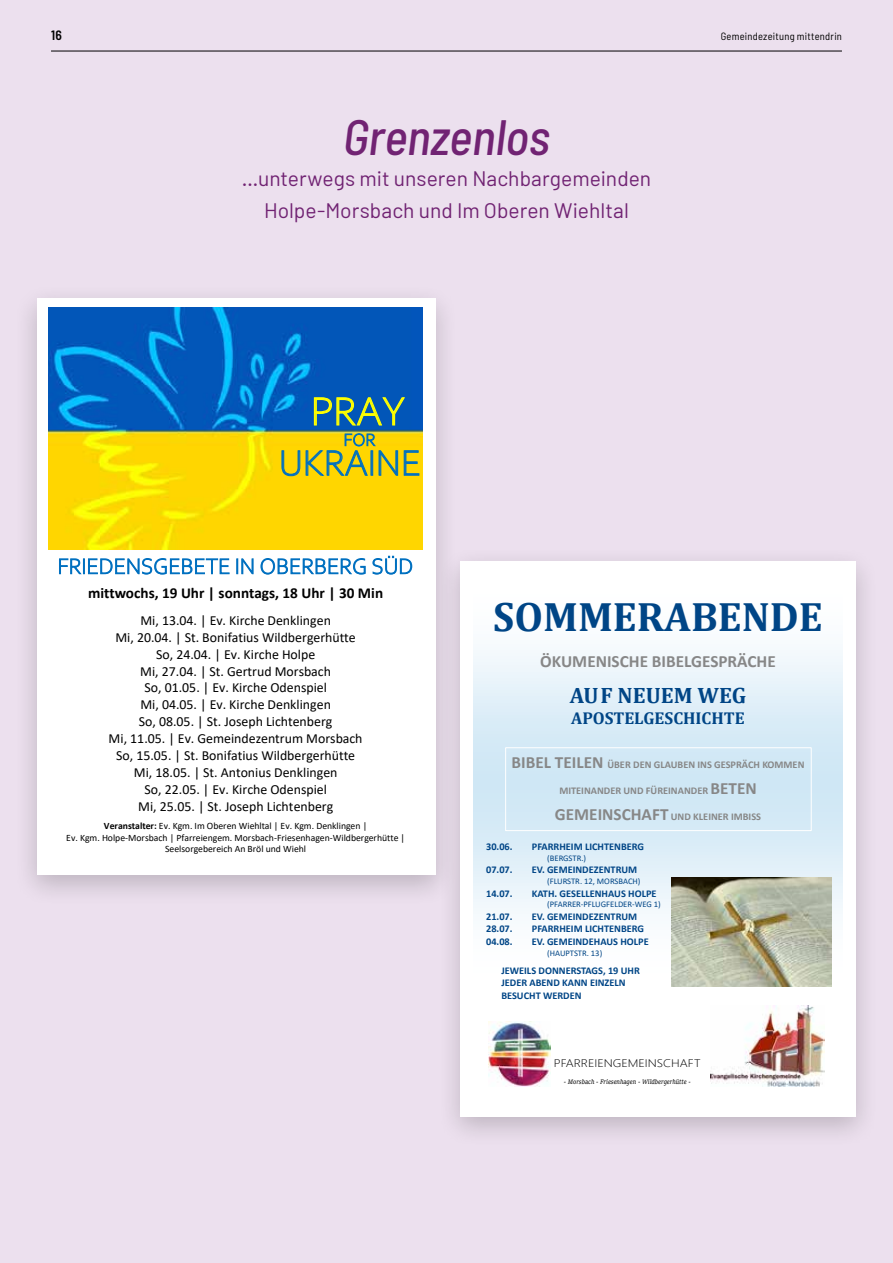
<style>
.page{position:relative;width:893px;height:1263px;background:#ece0ee}
.page>*{position:absolute;margin:0;border:0;box-sizing:border-box;transform-origin:0 0}
.t1{font:italic 500 semi-condensed 49.5px "Barlow";letter-spacing:-.005em;color:#712373}
.t2{font:300 41.55px "Corbel";color:#ff0}
.t3{font:700 41.25px "Cambria";color:#004586}
.t4{font:300 37.35px "Corbel";color:#0070c0}
.t5{font:300 22.8px "Corbel";color:#0070c0}
.t6{font:700 22.35px "Cambria";color:#004586}
.t7{font:21px/31.5px "Barlow";color:#712373;text-align:center}
.t8{font:300 18px "Corbel";color:#0070c0}
.t9{font:700 17.25px "Calibri";color:#878787}
.t10{font:700 17.25px "Cambria";color:#004586}
.t11{font:700 15.15px "Calibri";color:#000}
.t12{font:13.8px/17px "Calibri";color:#000;text-align:center}
.t13{font:600 semi-condensed 13.5px "Barlow";color:#000}
.t14{font:semi-condensed 10.5px "Barlow";letter-spacing:.025em;color:#000}
.t15{font:700 10.35px/12.6px "Calibri";color:#004586}
.t16{font:700 10.35px "Calibri";color:#878787}
.t17{font:300 10.35px "Microsoft Ya Hei";color:#000;scale:1.15 1}
.t18{font:9.75px/11.9px "Calibri";color:#000;text-align:center}
.t19{font:8.55px "Calibri";color:#004586}
.t20{font:italic 6.9px "Sitka Small";color:#000;scale:.8 1}
.s1{font-weight:700}
.s2{font-size:17.25px}
</style>
<div class="page">
<div style="left:13px;top:283px;width:446px;height:625px;background:#000;opacity:.2"></div>
<div style="left:37px;top:298px;width:398px;height:577px;background:#fff"></div>
<img style="left:48px;top:308px;width:375px;height:241px">
<div style="left:436px;top:546px;width:444px;height:603px;background:#000;opacity:.2"></div>
<div style="left:460px;top:561px;width:396px;height:555px;background:#fff"></div>
<svg style="left:473px;top:650px;width:369px;height:326px"></svg>
<img style="left:671px;top:877px;width:160px;height:110px">
<img style="left:710px;top:1006px;width:114px;height:80px">
<img style="left:489px;top:1022px;width:62px;height:64px">
<div style="left:505px;top:747px;width:306px;height:84px;border:1px solid #fff"></div>
<hr style="left:51px;top:51px;width:791px;height:1px;background:#000">
<p class="t13" style="left:51px;top:27px;width:12px">16</p>
<p class="t14" style="left:721px;top:30px;width:123px">Gemeindezeitung mittendrin</p>
<h1 class="t1" style="left:343px;top:106px;width:208px">Grenzenlos</h1>
<h3 class="t7" style="left:242px;top:162px;width:411px">…unterwegs mit unseren Nachbargemeinden<br>Holpe-Morsbach und Im Oberen Wiehltal</h3>
<h2 class="t2" style="left:311px;top:384px;width:96px">PRAY</h2>
<h3 class="t4" style="left:279px;top:439px;width:144px">UKRAINE</h3>
<h3 class="t8" style="left:344px;top:428px;width:33px">FOR</h3>
<h3 class="t5" style="left:58px;top:551px;width:357px">FRIEDENSGEBETE IN OBERBERG SÜD</h3>
<p class="t11" style="left:88px;top:582px;width:297px">mittwochs, 19 Uhr | sonntags, 18 Uhr | 30 Min</p>
<p class="t12" style="left:109px;top:611px;width:255px">Mi, 13.04. | Ev. Kirche Denklingen<br>Mi, 20.04. | St. Bonifatius Wildbergerhütte So, 24.04. | Ev. Kirche Holpe<br>Mi, 27.04. | St. Gertrud Morsbach<br>So, 01.05. | Ev. Kirche Odenspiel<br>Mi, 04.05. | Ev. Kirche Denklingen<br>So, 08.05. | St. Joseph Lichtenberg<br>Mi, 11.05. | Ev. Gemeindezentrum Morsbach So, 15.05. | St. Bonifatius Wildbergerhütte Mi, 18.05. | St. Antonius Denklingen<br>So, 22.05. | Ev. Kirche Odenspiel<br>Mi, 25.05. | St. Joseph Lichtenberg</p>
<p class="t18" style="left:66px;top:819px;width:340px"><span class="s1">Veranstalter:</span> Ev. Kgm. Im Oberen Wiehltal | Ev. Kgm. Denklingen |<br>Ev. Kgm. Holpe-Morsbach | Pfarreiengem. Morsbach-Friesenhagen-Wildbergerhütte |<br>Seelsorgebereich An Bröl und Wiehl</p>
<h3 class="t3" style="left:493px;top:587px;width:331px">SOMMERABENDE</h3>
<p class="t9" style="left:540px;top:649px;width:237px">ÖKUMENISCHE BIBELGESPRÄCHE</p>
<h3 class="t6" style="left:570px;top:680px;width:178px">AUF NEUEM WEG</h3>
<p class="t10" style="left:571px;top:706px;width:175px">APOSTELGESCHICHTE</p>
<p class="t16" style="left:512px;top:757px;width:294px"><span class="s2">BIBEL TEILEN</span> ÜBER DEN GLAUBEN INS GESPRÄCH KOMMEN</p>
<p class="t16" style="left:559px;top:783px;width:199px">MITEINANDER UND FÜREINANDER <span class="s2">BETEN</span></p>
<p class="t16" style="left:555px;top:809px;width:208px"><span class="s2">GEMEINSCHAFT</span> UND KLEINER IMBISS</p>
<p class="t15" style="left:486px;top:840px;width:28px">30.06.</p>
<p class="t15" style="left:532px;top:840px;width:114px">PFARRHEIM LICHTENBERG</p>
<p class="t19" style="left:547px;top:852px;width:41px">(BERGSTR.)</p>
<p class="t15" style="left:486px;top:863px;width:28px">07.07.</p>
<p class="t15" style="left:532px;top:863px;width:107px">EV. GEMEINDEZENTRUM</p>
<p class="t19" style="left:547px;top:875px;width:95px">(FLURSTR. 12, MORSBACH)</p>
<p class="t15" style="left:486px;top:887px;width:28px">14.07.</p>
<p class="t15" style="left:532px;top:887px;width:126px">KATH. GESELLENHAUS HOLPE</p>
<p class="t19" style="left:547px;top:899px;width:115px">(PFARRER-PFLUGFELDER-WEG 1)</p>
<p class="t15" style="left:486px;top:910px;width:28px">21.07.</p>
<p class="t15" style="left:532px;top:910px;width:107px">EV. GEMEINDEZENTRUM</p>
<p class="t15" style="left:486px;top:922px;width:28px">28.07.</p>
<p class="t15" style="left:532px;top:922px;width:114px">PFARRHEIM LICHTENBERG</p>
<p class="t15" style="left:486px;top:935px;width:28px">04.08.</p>
<p class="t15" style="left:532px;top:935px;width:118px">EV. GEMEINDEHAUS HOLPE</p>
<p class="t19" style="left:547px;top:947px;width:57px">(HAUPTSTR. 13)</p>
<p class="t15" style="left:501px;top:964px;width:140px">JEWEILS DONNERSTAGS, 19 UHR<br>JEDER ABEND KANN EINZELN<br>BESUCHT WERDEN</p>
<p class="t17" style="left:554px;top:1056px;width:129px">PFARREIENGEMEINSCHAFT</p>
<p class="t20" style="left:564px;top:1076px;width:160px">- Morsbach - Friesenhagen - Wildbergerhütte -</p>
</div>
